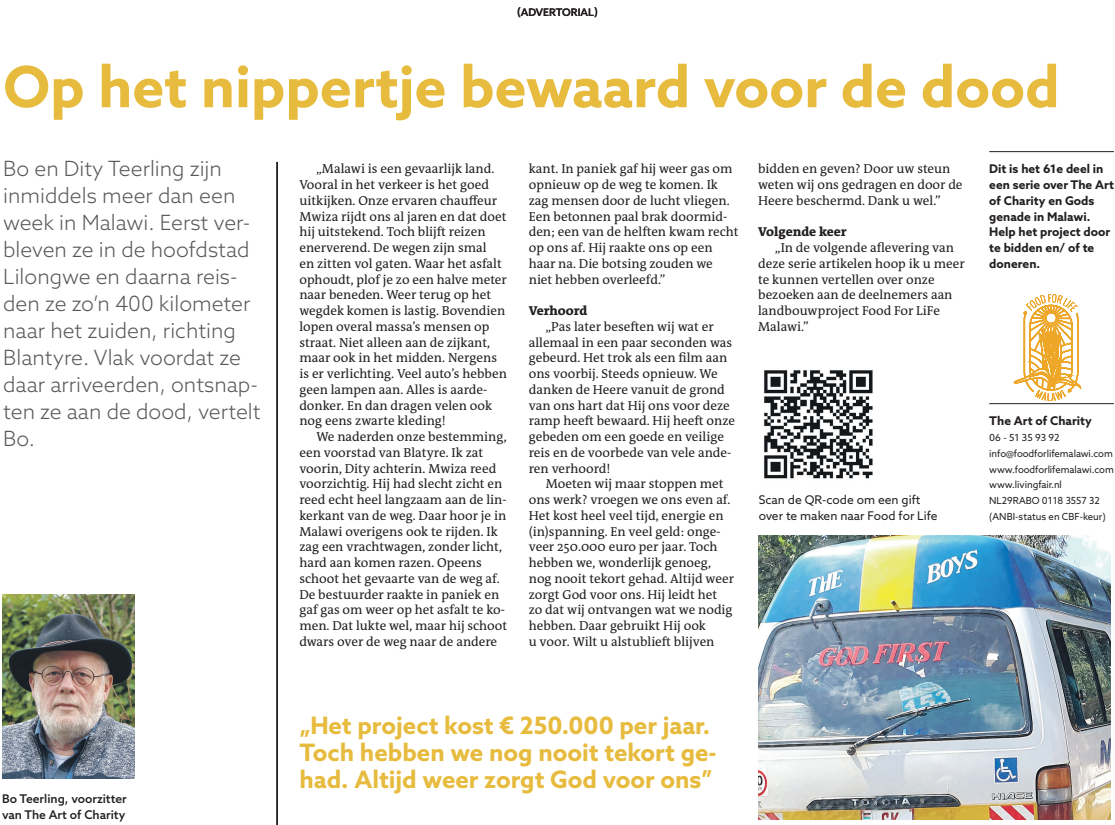
<style>
.page{position:relative;width:1115px;height:825px;background:#fff}
.page>*{position:absolute;margin:0;border:0;box-sizing:border-box;transform-origin:0 0}
.KP_kop_bold_66{font:700 57px "Azo Sans";color:#e7bb3d}
.ST_streamer{font:700 24px/27px "Azo Sans";color:#e7bb3d}
.TX_aanhef{font:300 21px/27px "Azo Sans";color:#57585a}
.TX_plattekst_rafelen{font:13.05px/15.8px "The Antiqua B W5 Plain";color:#231f20}
.TX_tussenkop{font:800 13.05px "The Antiqua B W8";color:#231f20}
.TX_bedrijfs_naam{font:700 12px/15.8px "Azo Sans";color:#231f20}
.BS_bijschrift{font:12px "Azo Sans";color:#231f20}
.BS_bijschrift-2{font:500 12px/15.8px "Azo Sans";color:#231f20}
.t1{font:500 10.5px "Azo Sans";color:#231f20}
.TX_bedrijfs_info{font:9.75px/15.8px "Azo Sans";letter-spacing:-.005em;color:#231f20}
</style>
<div class="page">
<hr style="left:277px;top:162px;width:1px;height:663px;background:#231f20">
<hr style="left:988px;top:403px;width:125px;height:1px;background:#231f20">
<hr style="left:988px;top:151px;width:125px;height:1px;background:#231f20">
<svg style="left:1013px;top:294px;width:67px;height:107px"></svg>
<img style="left:764px;top:370px;width:109px;height:109px">
<img style="left:3px;top:594px;width:131px;height:184px">
<img style="left:758px;top:536px;width:352px;height:283px">
<p class="t1" style="left:517px;top:5px;width:82px">(ADVERTORIAL)</p>
<p class="KP_kop_bold_66" style="left:3px;top:49px;width:1057px">Op het nippertje bewaard voor de dood</p>
<p class="TX_aanhef" style="left:3px;top:155px;width:259px">Bo en Dity Teerling zijn inmiddels meer dan een week in Malawi. Eerst ver&shy;bleven ze in de hoofdstad<br>Lilongwe en daarna reis&shy;den ze zo’n 400 kilometer naar het zuiden, richting<br>Blantyre. Vlak voordat ze daar arriveerden, ontsnap&shy;ten ze aan de dood, vertelt<br>Bo.</p>
<p class="BS_bijschrift-2" style="left:2px;top:791px;width:126px">Bo Teerling, voorzitter van The Art of Charity</p>
<p class="TX_plattekst_rafelen" style="left:299px;top:161px;width:209px;text-indent:17px">„Malawi is een gevaarlijk land.<br>Vooral in het verkeer is het goed uitkijken. Onze ervaren chauffeur<br>Mwiza rijdt ons al jaren en dat doet hij uitstekend. Toch blijft reizen enerverend. De wegen zijn smal<br>en zitten vol gaten. Waar het asfalt ophoudt, plof je zo een halve meter naar beneden. Weer terug op het wegdek komen is lastig. Bovendien lopen overal massa’s mensen op straat. Niet alleen aan de zijkant, maar ook in het midden. Nergens is er verlichting. Veel auto’s hebben geen lampen aan. Alles is aarde&shy;donker. En dan dragen velen ook nog eens zwarte kleding!</p>
<p class="TX_plattekst_rafelen" style="left:299px;top:429px;width:209px;text-indent:17px">We naderden onze bestemming, een voorstad van Blatyre. Ik zat voorin, Dity achterin. Mwiza reed voorzichtig. Hij had slecht zicht en reed echt heel langzaam aan de lin&shy;kerkant van de weg. Daar hoor je in<br>Malawi overigens ook te rijden. Ik zag een vrachtwagen, zonder licht, hard aan komen razen. Opeens schoot het gevaarte van de weg af.<br>De bestuurder raakte in paniek en gaf gas om weer op het asfalt te ko&shy;men. Dat lukte wel, maar hij schoot dwars over de weg naar de andere</p>
<p class="TX_plattekst_rafelen" style="left:528px;top:161px;width:211px">kant. In paniek gaf hij weer gas om opnieuw op de weg te komen. Ik zag mensen door de lucht vliegen.<br>Een betonnen paal brak doormid&shy;den; een van de helften kwam recht op ons af. Hij raakte ons op een haar na. Die botsing zouden we niet hebben overleefd.”</p>
<p class="TX_tussenkop" style="left:528px;top:302px;width:60px">Verhoord</p>
<p class="TX_plattekst_rafelen" style="left:528px;top:319px;width:208px;text-indent:17px">„Pas later beseften wij wat er allemaal in een paar seconden was gebeurd. Het trok als een film aan ons voorbij. Steeds opnieuw. We danken de Heere vanuit de grond van ons hart dat Hij ons voor deze ramp heeft bewaard. Hij heeft onze gebeden om een goede en veilige reis en de voorbede van vele ande&shy;ren verhoord!</p>
<p class="TX_plattekst_rafelen" style="left:528px;top:476px;width:207px;text-indent:17px">Moeten wij maar stoppen met ons werk? vroegen we ons even af.<br>Het kost heel veel tijd, energie en (in)spanning. En veel geld: onge&shy;veer 250.000 euro per jaar. Toch hebben we, wonderlijk genoeg, nog nooit tekort gehad. Altijd weer zorgt God voor ons. Hij leidt het zo dat wij ontvangen wat we nodig hebben. Daar gebruikt Hij ook<br>u voor. Wilt u alstublieft blijven</p>
<p class="TX_plattekst_rafelen" style="left:758px;top:161px;width:206px">bidden en geven? Door uw steun weten wij ons gedragen en door de<br>Heere beschermd. Dank u wel.”</p>
<p class="TX_tussenkop" style="left:758px;top:223px;width:90px">Volgende keer</p>
<p class="TX_plattekst_rafelen" style="left:758px;top:240px;width:208px;text-indent:17px">„In de volgende aflevering van deze serie artikelen hoop ik u meer te kunnen vertellen over onze bezoeken aan de deelnemers aan landbouwproject Food For LiFe<br>Malawi.”</p>
<p class="BS_bijschrift" style="left:758px;top:492px;width:163px">Scan de QR-code om een gift</p>
<p class="BS_bijschrift" style="left:758px;top:508px;width:180px">over te maken naar Food for Life</p>
<p class="TX_bedrijfs_naam" style="left:988px;top:161px;width:126px">Dit is het 61e deel in een serie over The Art of Charity en Gods genade in Malawi.<br>Help het project door te bidden en/ of te doneren.</p>
<p class="TX_bedrijfs_naam" style="left:988px;top:413px;width:104px">The Art of Charity</p>
<p class="TX_bedrijfs_info" style="left:988px;top:430px;width:72px">06 - 51 35 93 92</p>
<p class="TX_bedrijfs_info" style="left:988px;top:445px;width:125px">info@foodforlifemalawi.com</p>
<p class="TX_bedrijfs_info" style="left:988px;top:461px;width:126px">www.foodforlifemalawi.com</p>
<p class="TX_bedrijfs_info" style="left:988px;top:477px;width:74px">www.livingfair.nl</p>
<p class="TX_bedrijfs_info" style="left:988px;top:493px;width:118px">NL29RABO 0118 3557 32 (ANBI-status en CBF-keur)</p>
<p class="ST_streamer" style="left:299px;top:711px;width:418px">„Het project kost € 250.000 per jaar.<br>Toch hebben we nog nooit tekort ge&shy;had. Altijd weer zorgt God voor ons”</p>
</div>
